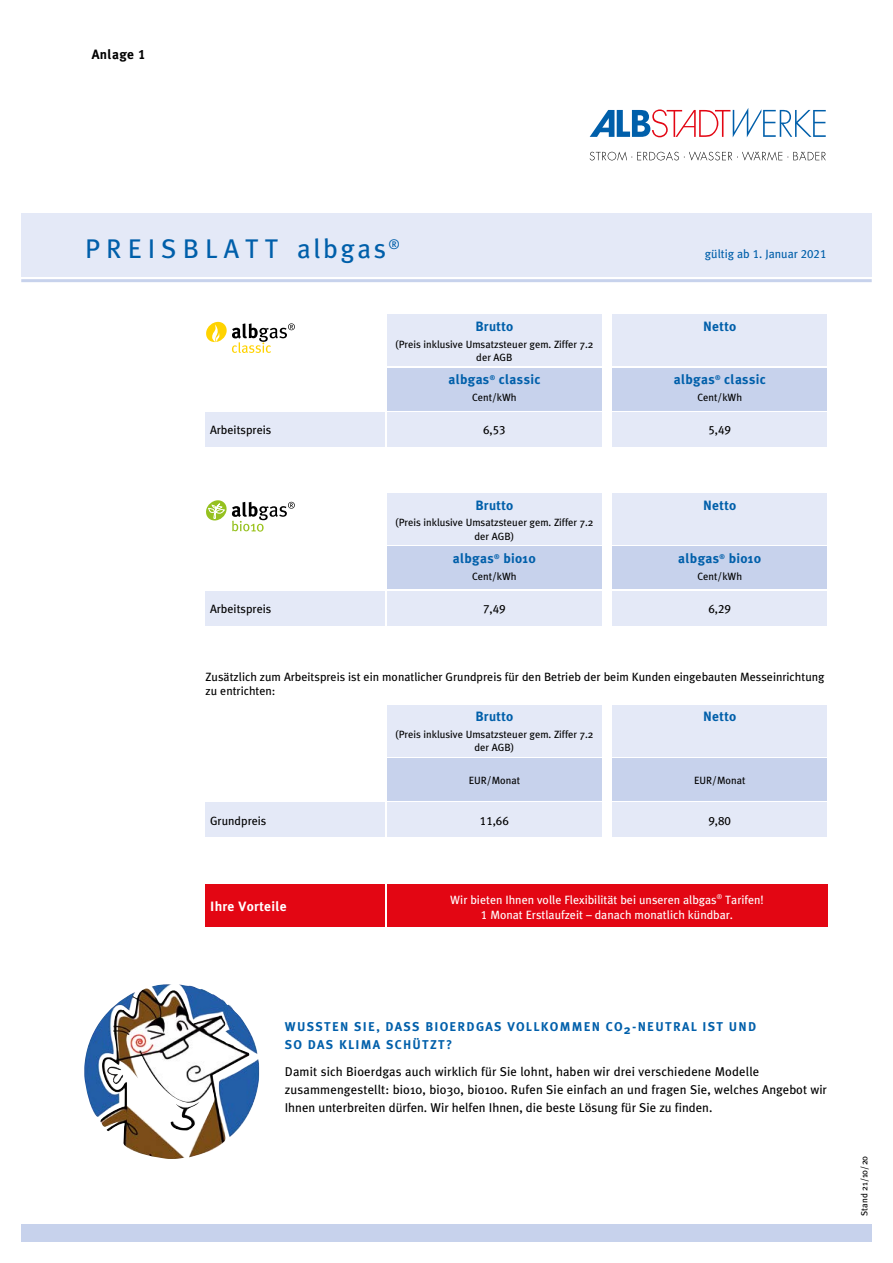
<style>
.page{position:relative;width:893px;height:1263px;background:#fff}
.page>*{position:absolute;margin:0;border:0;box-sizing:border-box;transform-origin:0 0}
.t1{font:27px "Meta Plus Book Caps";letter-spacing:.225em;color:#005faa}
.t2{font:700 13.5px "Meta Plus";letter-spacing:.025em;color:#005faa}
.t3{font:700 13.5px "Meta Plus";letter-spacing:.025em;color:#fff}
.t4{font:700 13.5px "Meta Plus";letter-spacing:.025em;color:#000}
.t5{font:12.75px/18px "Meta Plus";letter-spacing:.01em;color:#000}
.t6{font:700 12.75px/18px "Meta Plus";letter-spacing:.1em;color:#005faa}
.t7{font:12px/13.5px "Meta Plus";color:#000}
.t8{font:12px/15px "Meta Plus";color:#fff;text-align:center}
.t9{font:12px "Meta Plus Book Caps";color:#000}
.t10{font:12px "Meta Plus";color:#005faa}
.t11{font:10.5px/13.5px "Meta Plus";color:#000;text-align:center}
.t12{font:9px "Meta Plus";letter-spacing:.01em;color:#000}
.s1{font-family:"Meta Plus Bold Caps";font-weight:400}
.s2{font-family:"Meta Plus"}
.s3{font-family:"Meta Plus Book Caps"}
</style>
<div class="page">
<div style="left:21px;top:213px;width:851px;height:63px;background:#e4e9f7"></div>
<div style="left:21px;top:1225px;width:851px;height:17px;background:#c7d2ec"></div>
<svg style="left:590px;top:151px;width:236px;height:10px"></svg>
<svg style="left:590px;top:108px;width:236px;height:29px"></svg>
<hr style="left:21px;top:279px;width:851px;height:3px;background:#c7d2ec">
<div style="left:387px;top:368px;width:215px;height:42px;background:#c7d2ec"></div>
<div style="left:206px;top:413px;width:179px;height:34px;background:#e4e9f7"></div>
<div style="left:387px;top:413px;width:215px;height:34px;background:#e4e9f7"></div>
<div style="left:612px;top:368px;width:215px;height:42px;background:#c7d2ec"></div>
<div style="left:612px;top:413px;width:215px;height:34px;background:#e4e9f7"></div>
<div style="left:387px;top:546px;width:215px;height:43px;background:#c7d2ec"></div>
<div style="left:206px;top:591px;width:179px;height:34px;background:#e4e9f7"></div>
<div style="left:387px;top:591px;width:215px;height:34px;background:#e4e9f7"></div>
<div style="left:612px;top:546px;width:215px;height:43px;background:#c7d2ec"></div>
<div style="left:612px;top:591px;width:215px;height:34px;background:#e4e9f7"></div>
<div style="left:387px;top:758px;width:215px;height:43px;background:#c7d2ec"></div>
<div style="left:206px;top:803px;width:179px;height:34px;background:#e4e9f7"></div>
<div style="left:387px;top:803px;width:215px;height:34px;background:#e4e9f7"></div>
<div style="left:612px;top:758px;width:215px;height:43px;background:#c7d2ec"></div>
<div style="left:612px;top:803px;width:215px;height:34px;background:#e4e9f7"></div>
<svg style="left:206px;top:322px;width:89px;height:31px"></svg>
<svg style="left:206px;top:500px;width:89px;height:32px"></svg>
<div style="left:206px;top:884px;width:179px;height:43px;background:#e30613"></div>
<div style="left:387px;top:884px;width:440px;height:43px;background:#e30613"></div>
<div style="left:387px;top:315px;width:215px;height:51px;background:#e4e9f7"></div>
<div style="left:612px;top:315px;width:215px;height:51px;background:#e4e9f7"></div>
<div style="left:387px;top:493px;width:215px;height:51px;background:#e4e9f7"></div>
<div style="left:612px;top:493px;width:215px;height:51px;background:#e4e9f7"></div>
<div style="left:387px;top:705px;width:215px;height:51px;background:#e4e9f7"></div>
<div style="left:612px;top:705px;width:215px;height:51px;background:#e4e9f7"></div>
<img style="left:84px;top:984px;width:174px;height:175px">
<p class="t4" style="left:92px;top:47px;width:55px">Anlage <span class="s1">1</span></p>
<h1 class="t1" style="left:85px;top:233px;width:316px">PREISBLATT <span class="s2">albgas</span><sup>®</sup></h1>
<p class="t2" style="left:475px;top:319px;width:40px">Brutto</p>
<p class="t11" style="left:395px;top:337px;width:200px">(Preis inklusive Umsatzsteuer gem. Ziffer 7.2 der AGB</p>
<p class="t2" style="left:448px;top:372px;width:93px">albgas<sup>®</sup> classic</p>
<p class="t11" style="left:472px;top:390px;width:46px">Cent/kWh</p>
<p class="t7" style="left:210px;top:423px;width:63px">Arbeitspreis</p>
<p class="t9" style="left:483px;top:423px;width:24px">6,53</p>
<p class="t2" style="left:475px;top:497px;width:40px">Brutto</p>
<p class="t11" style="left:395px;top:516px;width:200px">(Preis inklusive Umsatzsteuer gem. Ziffer 7.2 der AGB)</p>
<p class="t2" style="left:453px;top:551px;width:85px">albgas<sup>®</sup> bio10</p>
<p class="t11" style="left:472px;top:569px;width:46px">Cent/kWh</p>
<p class="t7" style="left:210px;top:602px;width:63px">Arbeitspreis</p>
<p class="t9" style="left:483px;top:602px;width:24px">7,49</p>
<p class="t10" style="left:705px;top:247px;width:123px">gültig ab <span class="s3">1.</span> Januar <span class="s3">2021</span></p>
<p class="t2" style="left:703px;top:319px;width:35px">Netto</p>
<p class="t2" style="left:674px;top:372px;width:93px">albgas<sup>®</sup> classic</p>
<p class="t11" style="left:697px;top:390px;width:46px">Cent/kWh</p>
<p class="t9" style="left:708px;top:423px;width:24px">5,49</p>
<p class="t2" style="left:703px;top:497px;width:35px">Netto</p>
<p class="t2" style="left:678px;top:551px;width:85px">albgas<sup>®</sup> bio10</p>
<p class="t11" style="left:697px;top:569px;width:46px">Cent/kWh</p>
<p class="t9" style="left:708px;top:602px;width:24px">6,29</p>
<p class="t7" style="left:206px;top:670px;width:621px">Zusätzlich zum Arbeitspreis ist ein monatlicher Grundpreis für den Betrieb der beim Kunden eingebauten Messeinrichtung zu entrichten:</p>
<p class="t2" style="left:475px;top:709px;width:40px">Brutto</p>
<p class="t11" style="left:395px;top:727px;width:200px">(Preis inklusive Umsatzsteuer gem. Ziffer 7.2 der AGB)</p>
<p class="t11" style="left:469px;top:773px;width:53px">EUR/Monat</p>
<p class="t7" style="left:210px;top:814px;width:58px">Grundpreis</p>
<p class="t9" style="left:480px;top:813px;width:30px">11,66</p>
<p class="t2" style="left:703px;top:709px;width:35px">Netto</p>
<p class="t11" style="left:694px;top:773px;width:53px">EUR/Monat</p>
<p class="t9" style="left:708px;top:813px;width:24px">9,80</p>
<p class="t3" style="left:210px;top:898px;width:78px">Ihre Vorteile</p>
<p class="t8" style="left:450px;top:892px;width:315px">Wir bieten Ihnen volle Flexibilität bei unseren albgas<sup>®</sup> Tarifen!<br><span class="s3">1</span> Monat Erstlaufzeit – danach monatlich kündbar.</p>
<p class="t6" style="left:285px;top:1018px;width:473px">WUSSTEN SIE, DASS BIOERDGAS VOLLKOMMEN CO2-NEUTRAL IST UND<br>SO DAS KLIMA SCHÜTZT?</p>
<p class="t5" style="left:285px;top:1063px;width:544px">Damit sich Bioerdgas auch wirklich für Sie lohnt, haben wir drei verschiedene Modelle zusammengestellt: bio10, bio30, bio100. Rufen Sie einfach an und fragen Sie, welches Angebot wir<br>Ihnen unterbreiten dürfen. Wir helfen Ihnen, die beste Lösung für Sie zu finden.</p>
<p class="t12" style="left:859px;top:1216px;width:62px;rotate:-90deg">Stand 21/10/20</p>
</div>
